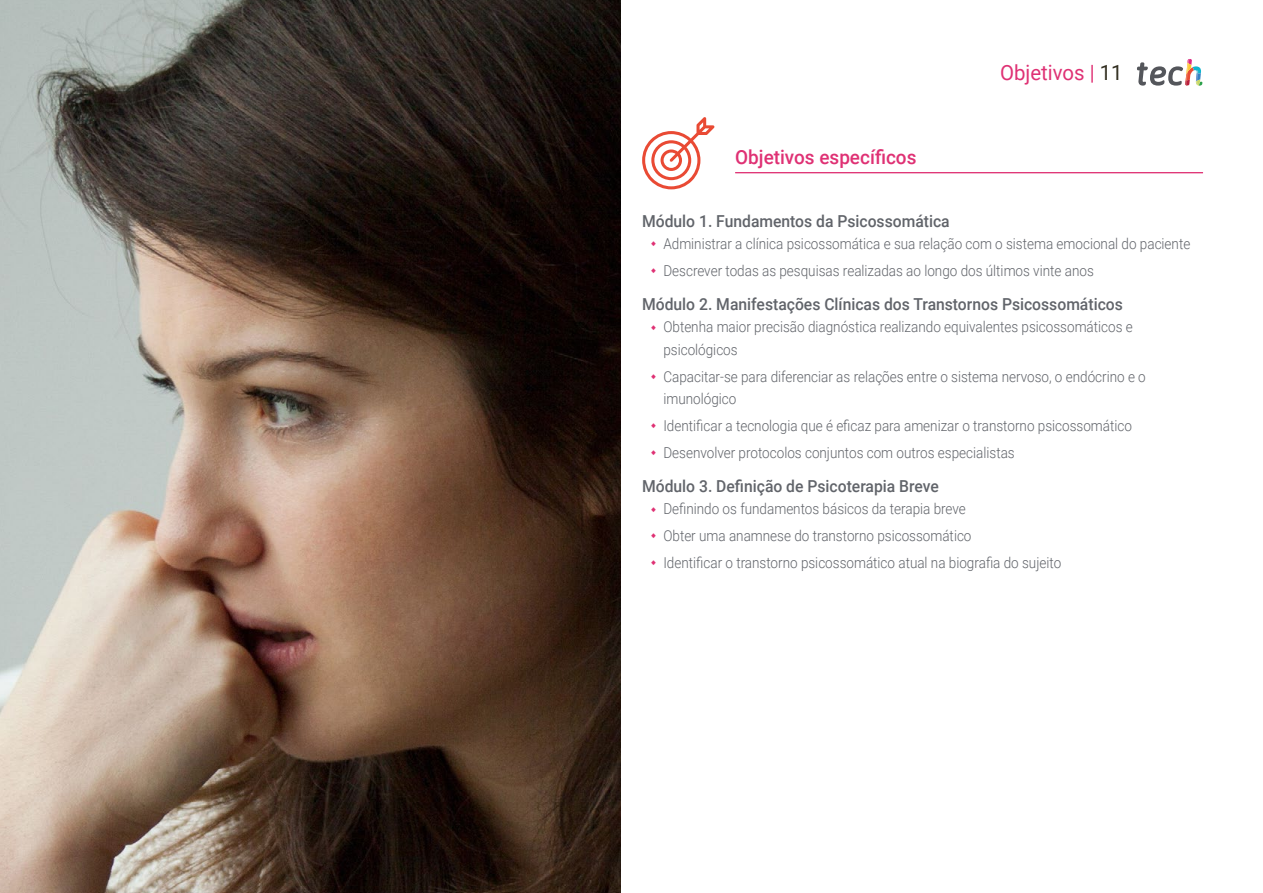
<style>
.page{position:relative;width:1263px;height:893px;background:#fff}
.page>*{position:absolute;margin:0;border:0;box-sizing:border-box;transform-origin:0 0}
.t1{font:21px "Roboto";color:#df3174}
.t2{font:500 19.5px "Roboto";color:#df3174}
.t3{font:500 16.5px "Roboto";color:#61646a;scale:.95 1}
.t4{font:300 15px/26.7px "Roboto";color:#61646a;scale:.9 1}
.s1{color:#312e20}
</style>
<div class="page">
<svg style="left:642px;top:117px;width:72px;height:72px"></svg>
<hr style="left:735px;top:172px;width:468px;height:1px;background:#df3174">
<img style="left:0;top:0;width:621px;height:893px">
<svg style="left:1137px;top:59px;width:65px;height:27px"></svg>
<h2 class="t2" style="left:735px;top:144px;width:183px">Objetivos específicos</h2>
<h1 class="t1" style="left:1000px;top:57px;width:124px">Objetivos | <span class="s1">11</span></h1>
<p class="t3" style="left:642px;top:209px;width:325px">Módulo 1. Fundamentos da Psicossomática</p>
<p class="t4" style="left:663px;top:230px;width:587px">Administrar a clínica psicossomática e sua relação com o sistema emocional do paciente<br>Descrever todas as pesquisas realizadas ao longo dos últimos vinte anos</p>
<p class="t3" style="left:642px;top:293px;width:507px">Módulo 2. Manifestações Clínicas dos Transtornos Psicossomáticos</p>
<p class="t4" style="left:663px;top:315px;width:523px;line-height:22.5px">Obtenha maior precisão diagnóstica realizando equivalentes psicossomáticos e psicológicos</p>
<p class="t4" style="left:663px;top:365px;width:537px;line-height:22.5px">Capacitar-se para diferenciar as relações entre o sistema nervoso, o endócrino e o imunológico</p>
<p class="t4" style="left:663px;top:412px;width:522px">Identificar a tecnologia que é eficaz para amenizar o transtorno psicossomático<br>Desenvolver protocolos conjuntos com outros especialistas</p>
<p class="t3" style="left:642px;top:475px;width:314px">Módulo 3. Definição de Psicoterapia Breve</p>
<p class="t4" style="left:663px;top:495px;width:443px">Definindo os fundamentos básicos da terapia breve<br>Obter uma anamnese do transtorno psicossomático<br>Identificar o transtorno psicossomático atual na biografia do sujeito</p>
</div>
